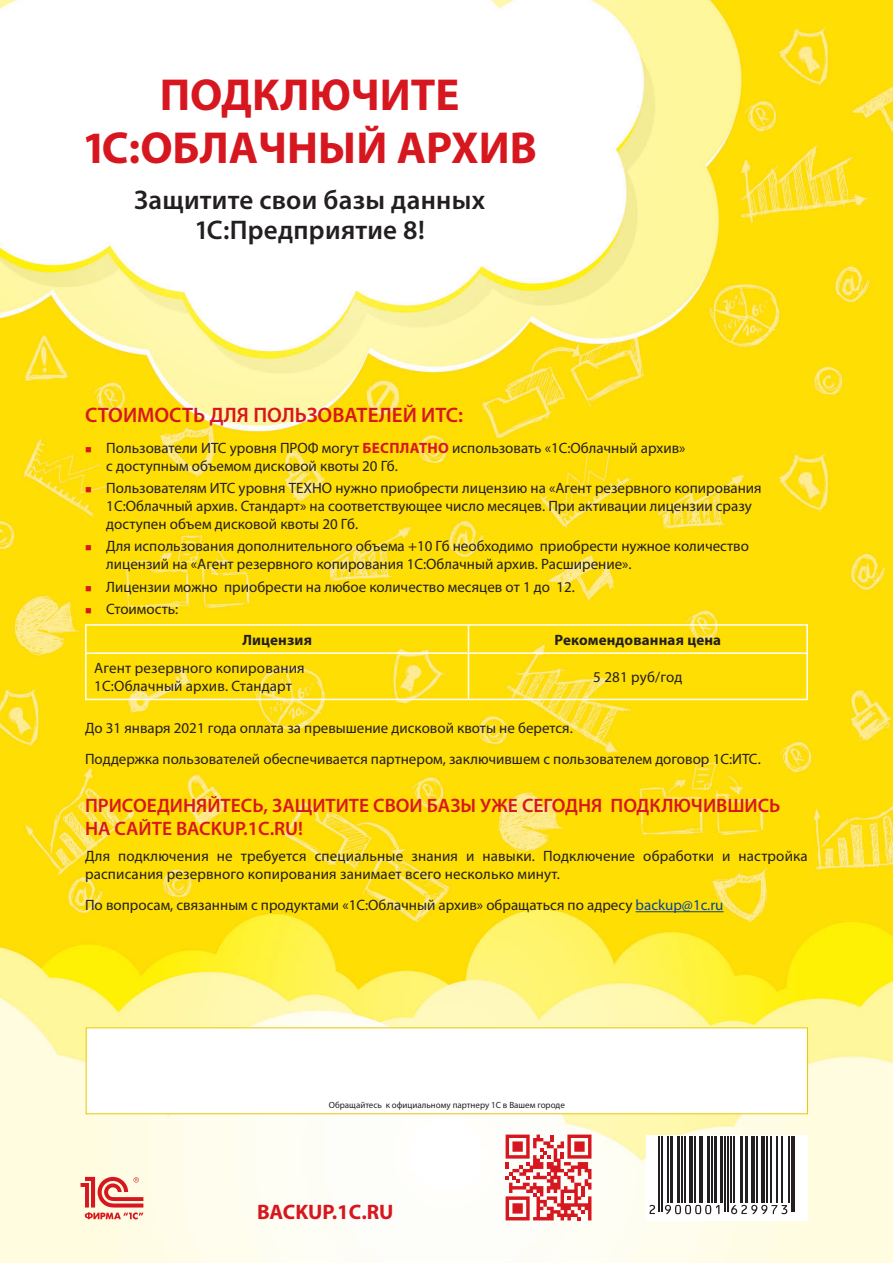
<style>
.page{position:relative;width:893px;height:1263px;background:#fff}
.page>*{position:absolute;margin:0;border:0;box-sizing:border-box;transform-origin:0 0}
.t1{font:700 45px "Myriad Pro";color:#d7171f}
.t2{font:600 27px/30px "Myriad Pro";letter-spacing:.01em;color:#231f20;text-align:center}
.t3{font:600 21px "Myriad Pro";color:#d7171f}
.t4{font:700 21px "Myriad Pro";color:#d7171f}
.t5{font:600 19.5px/22.5px "Myriad Pro";color:#d7171f}
.t6{font:15px/18px "Myriad Pro";color:#231f20}
.t7{font:700 15px "Myriad Pro";letter-spacing:.01em;color:#231f20}
.t8{font:9px "Myriad Pro";color:#231f20}
.s1{color:#d7171f}
.s2{font-weight:700;color:#d7171f}
.s3{color:#094594}
</style>
<div class="page">
<img style="left:0;top:0;width:893px;height:1263px">
<svg style="left:81px;top:1177px;width:62px;height:42px;background:#ed9d91"></svg>
<hr style="left:636px;top:911px;width:88px;height:1px;background:#094594">
<hr style="left:85px;top:624px;width:383px;height:2px;background:#fff">
<hr style="left:85px;top:626px;width:2px;height:26px;background:#fff">
<hr style="left:468px;top:624px;width:340px;height:2px;background:#fff">
<svg style="left:468px;top:626px;width:1px;height:26px"></svg>
<hr style="left:806px;top:626px;width:2px;height:26px;background:#fff">
<hr style="left:85px;top:652px;width:383px;height:2px;background:#fff">
<hr style="left:85px;top:654px;width:2px;height:45px;background:#fff">
<hr style="left:468px;top:652px;width:340px;height:2px;background:#fff">
<hr style="left:468px;top:654px;width:1px;height:45px;background:#fff">
<hr style="left:806px;top:654px;width:2px;height:45px;background:#fff">
<hr style="left:85px;top:699px;width:383px;height:1px;background:#fff">
<hr style="left:468px;top:699px;width:340px;height:1px;background:#fff">
<div style="left:86px;top:1027px;width:722px;height:87px;background:#fff"></div>
<svg style="left:646px;top:1135px;width:162px;height:85px"></svg>
<hr style="left:658px;top:1136px;width:2px;height:76px;background:#231f20">
<hr style="left:661px;top:1136px;width:1px;height:76px;background:#231f20">
<hr style="left:667px;top:1136px;width:1px;height:67px;background:#231f20">
<hr style="left:670px;top:1136px;width:3px;height:67px;background:#231f20">
<hr style="left:677px;top:1136px;width:3px;height:67px;background:#231f20">
<hr style="left:682px;top:1136px;width:1px;height:67px;background:#231f20">
<hr style="left:684px;top:1136px;width:2px;height:67px;background:#231f20">
<hr style="left:689px;top:1136px;width:4px;height:67px;background:#231f20">
<hr style="left:695px;top:1136px;width:1px;height:67px;background:#231f20">
<hr style="left:699px;top:1136px;width:4px;height:67px;background:#231f20">
<hr style="left:707px;top:1136px;width:3px;height:67px;background:#231f20">
<hr style="left:712px;top:1136px;width:1px;height:67px;background:#231f20">
<hr style="left:715px;top:1136px;width:2px;height:67px;background:#231f20">
<hr style="left:720px;top:1136px;width:3px;height:67px;background:#231f20">
<hr style="left:725px;top:1136px;width:1px;height:76px;background:#231f20">
<hr style="left:728px;top:1136px;width:1px;height:76px;background:#231f20">
<hr style="left:730px;top:1136px;width:2px;height:67px;background:#231f20">
<hr style="left:733px;top:1136px;width:1px;height:67px;background:#231f20">
<hr style="left:741px;top:1136px;width:2px;height:67px;background:#231f20">
<hr style="left:745px;top:1136px;width:2px;height:67px;background:#231f20">
<hr style="left:751px;top:1136px;width:4px;height:67px;background:#231f20">
<hr style="left:756px;top:1136px;width:1px;height:67px;background:#231f20">
<hr style="left:761px;top:1136px;width:4px;height:67px;background:#231f20">
<hr style="left:766px;top:1136px;width:2px;height:67px;background:#231f20">
<hr style="left:771px;top:1136px;width:1px;height:67px;background:#231f20">
<hr style="left:777px;top:1136px;width:1px;height:67px;background:#231f20">
<hr style="left:781px;top:1136px;width:1px;height:67px;background:#231f20">
<hr style="left:788px;top:1136px;width:1px;height:67px;background:#231f20">
<hr style="left:791px;top:1136px;width:1px;height:76px;background:#231f20">
<hr style="left:794px;top:1136px;width:1px;height:76px;background:#231f20">
<svg style="left:649px;top:1205px;width:6px;height:9px"></svg>
<svg style="left:665px;top:1205px;width:54px;height:9px"></svg>
<svg style="left:731px;top:1205px;width:56px;height:9px"></svg>
<svg style="left:506px;top:1134px;width:85px;height:86px"></svg>
<p class="t1" style="left:160px;top:66px;width:301px">ПОДКЛЮЧИТЕ</p>
<p class="t1" style="left:82px;top:118px;width:456px">1С:ОБЛАЧНЫЙ АРХИВ</p>
<p class="t2" style="left:134px;top:184px;width:352px">Защитите свои базы данных<br>1С:Предприятие 8!</p>
<p class="t3" style="left:85px;top:402px;width:379px">СТОИМОСТЬ ДЛЯ ПОЛЬЗОВАТЕЛЕЙ ИТС:</p>
<p class="t6" style="left:106px;top:439px;width:581px;text-indent:-21px"><span class="s1">■</span> Пользователи ИТС уровня ПРОФ могут <span class="s2">БЕСПЛАТНО</span> использовать «1С:Облачный архив» с доступным объемом дисковой квоты 20 Гб.</p>
<p class="t6" style="left:106px;top:479px;width:657px;text-indent:-21px"><span class="s1">■</span> Пользователям ИТС уровня ТЕХНО нужно приобрести лицензию на «Агент резервного копирования<br>1С:Облачный архив. Стандарт» на соответствующее число месяцев. При активации лицензии сразу доступен объем дисковой квоты 20 Гб.</p>
<p class="t6" style="left:106px;top:537px;width:644px;text-indent:-21px"><span class="s1">■</span> Для использования дополнительного объема +10 Гб необходимо приобрести нужное количество лицензий на «Агент резервного копирования 1С:Облачный архив. Расширение».</p>
<p class="t6" style="left:85px;top:577px;width:491px"><span class="s1">■</span> Лицензии можно приобрести на любое количество месяцев от 1 до 12.</p>
<p class="t6" style="left:85px;top:600px;width:95px"><span class="s1">■</span> Стоимость:</p>
<p class="t7" style="left:242px;top:630px;width:71px">Лицензия</p>
<p class="t7" style="left:554px;top:630px;width:168px">Рекомендованная цена</p>
<p class="t6" style="left:94px;top:659px;width:212px">Агент резервного копирования<br>1С:Облачный архив. Стандарт</p>
<p class="t6" style="left:593px;top:668px;width:91px">5 281 руб/год</p>
<p class="t6" style="left:85px;top:719px;width:489px">До 31 января 2021 года оплата за превышение дисковой квоты не берется.</p>
<p class="t6" style="left:85px;top:750px;width:677px">Поддержка пользователей обеспечивается партнером, заключившем с пользователем договор 1С:ИТС.</p>
<p class="t5" style="left:85px;top:794px;width:697px">ПРИСОЕДИНЯЙТЕСЬ, ЗАЩИТИТЕ СВОИ БАЗЫ УЖЕ СЕГОДНЯ ПОДКЛЮЧИВШИСЬ<br>НА САЙТЕ BACKUP.1C.RU!</p>
<p class="t6" style="left:85px;top:847px;width:724px">Для подключения не требуется специальные знания и навыки. Подключение обработки и настройка расписания резервного копирования занимает всего несколько минут.</p>
<p class="t6" style="left:85px;top:896px;width:640px">По вопросам, связанным с продуктами «1С:Облачный архив» обращаться по адресу <span class="s3">backup@1c.ru</span></p>
<p class="t8" style="left:329px;top:1100px;width:237px">Обращайтесь к официальному партнеру 1С в Вашем городе</p>
<p class="t4" style="left:257px;top:1198px;width:138px">BACKUP.1C.RU</p>
</div>
